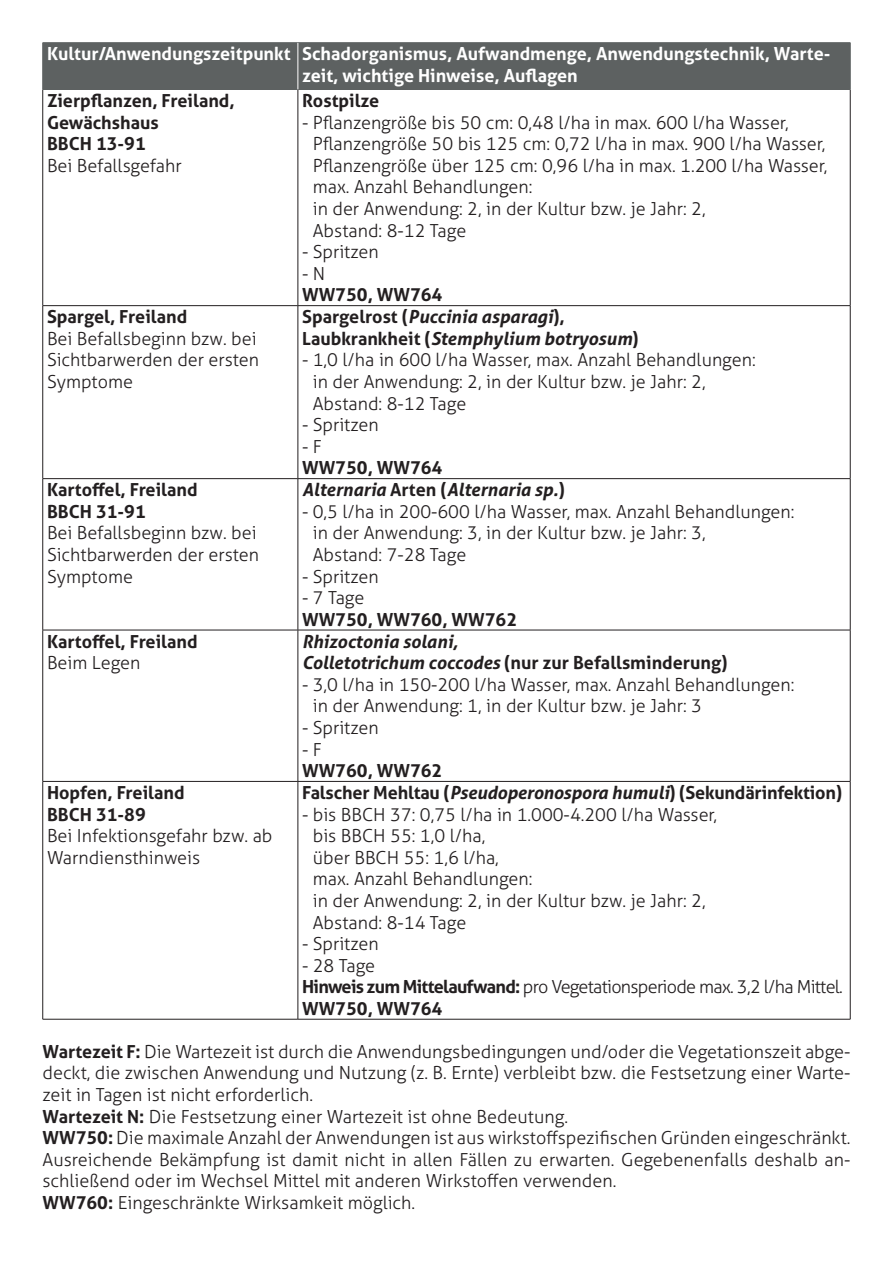
<style>
.page{position:relative;width:893px;height:1263px;background:#fff}
.page>*{position:absolute;margin:0;border:0;box-sizing:border-box;transform-origin:0 0}
.Broodtekst{font:300 18px/21.6px "Aller";color:#231f20}
.Broodtekst-2{font:700 18px "Aller";color:#231f20}
.Broodtekst-3{font:italic 700 18px/21.6px "Aller";color:#231f20}
.Z_Überschrift{font:700 18px/21.6px "Aller";color:#fff}
.Broodtekst-4{font:300 18px "Aller";letter-spacing:-.04em;color:#231f20}
.s1{font-style:normal}
.s2{font-style:italic}
.s3{font-weight:700}
</style>
<div class="page">
<div style="left:43px;top:43px;width:807px;height:46px;background:#5d6161"></div>
<hr style="left:42px;top:90px;width:1px;height:215px;background:#231f20">
<hr style="left:298px;top:90px;width:1px;height:215px;background:#231f20">
<hr style="left:850px;top:90px;width:1px;height:215px;background:#231f20">
<hr style="left:43px;top:305px;width:255px;height:1px;background:#231f20">
<hr style="left:42px;top:306px;width:1px;height:172px;background:#231f20">
<hr style="left:298px;top:305px;width:552px;height:1px;background:#231f20">
<hr style="left:298px;top:306px;width:1px;height:172px;background:#231f20">
<hr style="left:850px;top:306px;width:1px;height:172px;background:#231f20">
<hr style="left:43px;top:478px;width:255px;height:1px;background:#231f20">
<hr style="left:42px;top:479px;width:1px;height:151px;background:#231f20">
<hr style="left:298px;top:478px;width:552px;height:1px;background:#231f20">
<hr style="left:298px;top:479px;width:1px;height:151px;background:#231f20">
<hr style="left:850px;top:479px;width:1px;height:151px;background:#231f20">
<hr style="left:43px;top:630px;width:255px;height:1px;background:#231f20">
<hr style="left:42px;top:630px;width:1px;height:151px;background:#231f20">
<hr style="left:298px;top:630px;width:552px;height:1px;background:#231f20">
<hr style="left:298px;top:630px;width:1px;height:151px;background:#231f20">
<hr style="left:850px;top:630px;width:1px;height:151px;background:#231f20">
<hr style="left:43px;top:781px;width:255px;height:1px;background:#231f20">
<hr style="left:42px;top:782px;width:1px;height:237px;background:#231f20">
<hr style="left:298px;top:781px;width:552px;height:1px;background:#231f20">
<hr style="left:298px;top:782px;width:1px;height:237px;background:#231f20">
<hr style="left:850px;top:782px;width:1px;height:237px;background:#231f20">
<hr style="left:43px;top:1019px;width:255px;height:1px;background:#231f20">
<hr style="left:298px;top:1019px;width:552px;height:1px;background:#231f20">
<hr style="left:43px;top:42px;width:255px;height:1px;background:#5d6161">
<hr style="left:42px;top:43px;width:1px;height:46px;background:#5d6161">
<hr style="left:298px;top:42px;width:552px;height:1px;background:#5d6161">
<hr style="left:850px;top:43px;width:1px;height:46px;background:#5d6161">
<hr style="left:43px;top:89px;width:255px;height:1px;background:#5d6161">
<hr style="left:298px;top:89px;width:552px;height:1px;background:#5d6161">
<hr style="left:298px;top:43px;width:1px;height:46px;background:#fff">
<p class="Z_Überschrift" style="left:47px;top:43px;width:245px">Kultur/Anwendungszeitpunkt</p>
<p class="Z_Überschrift" style="left:302px;top:43px;width:530px">Schadorganismus, Aufwandmenge, Anwendungstechnik, Warte&shy;zeit, wichtige Hinweise, Auflagen</p>
<p class="Broodtekst-2" style="left:47px;top:89px;width:189px">Zierpflanzen, Freiland,</p>
<p class="Broodtekst-2" style="left:47px;top:111px;width:113px">Gewächshaus</p>
<p class="Broodtekst-2" style="left:47px;top:133px;width:100px">BBCH 13-91</p>
<p class="Broodtekst" style="left:47px;top:155px;width:136px">Bei Befallsgefahr</p>
<p class="Broodtekst-2" style="left:302px;top:89px;width:79px">Rostpilze</p>
<p class="Broodtekst" style="left:313px;top:111px;width:516px;text-indent:-11px">- Pflanzengröße bis 50 cm: 0,48 l/ha in max. 600 l/ha Wasser, Pflanzengröße 50 bis 125 cm: 0,72 l/ha in max. 900 l/ha Wasser, Pflanzengröße über 125 cm: 0,96 l/ha in max. 1.200 l/ha Wasser, max. Anzahl Behandlungen:<br>in der Anwendung: 2, in der Kultur bzw. je Jahr: 2,<br>Abstand: 8-12 Tage</p>
<p class="Broodtekst" style="left:302px;top:241px;width:78px">- Spritzen</p>
<p class="Broodtekst" style="left:302px;top:263px;width:25px">-N</p>
<p class="Broodtekst-2" style="left:302px;top:284px;width:142px">WW750, WW764</p>
<p class="Broodtekst-2" style="left:47px;top:306px;width:142px">Spargel, Freiland</p>
<p class="Broodtekst" style="left:47px;top:328px;width:214px">Bei Befallsbeginn bzw. bei<br>Sichtbarwerden der ersten<br>Symptome</p>
<p class="Broodtekst-3" style="left:302px;top:306px;width:338px"><span class="s1">Spargelrost (</span>Puccinia asparagi<span class="s1">),<br>Laubkrankheit (</span>Stemphylium botryosum<span class="s1">)</span></p>
<p class="Broodtekst" style="left:313px;top:349px;width:444px;text-indent:-11px">- 1,0 l/ha in 600 l/ha Wasser, max. Anzahl Behandlungen: in der Anwendung: 2, in der Kultur bzw. je Jahr: 2,<br>Abstand: 8-12 Tage</p>
<p class="Broodtekst" style="left:302px;top:414px;width:78px">- Spritzen</p>
<p class="Broodtekst" style="left:302px;top:436px;width:21px">-F</p>
<p class="Broodtekst-2" style="left:302px;top:457px;width:142px">WW750, WW764</p>
<p class="Broodtekst-2" style="left:47px;top:479px;width:152px">Kartoffel, Freiland</p>
<p class="Broodtekst-2" style="left:47px;top:500px;width:100px">BBCH 31-91</p>
<p class="Broodtekst" style="left:47px;top:522px;width:214px">Bei Befallsbeginn bzw. bei<br>Sichtbarwerden der ersten<br>Symptome</p>
<p class="Broodtekst-3" style="left:302px;top:479px;width:264px">Alternaria <span class="s1">Arten (</span>Alternaria sp.<span class="s1">)</span></p>
<p class="Broodtekst" style="left:313px;top:501px;width:483px;text-indent:-11px">- 0,5 l/ha in 200-600 l/ha Wasser, max. Anzahl Behandlungen: in der Anwendung: 3, in der Kultur bzw. je Jahr: 3,<br>Abstand: 7-28 Tage</p>
<p class="Broodtekst" style="left:302px;top:565px;width:78px">- Spritzen</p>
<p class="Broodtekst" style="left:302px;top:587px;width:64px">- 7 Tage</p>
<p class="Broodtekst-2" style="left:302px;top:608px;width:217px">WW750, WW760, WW762</p>
<p class="Broodtekst-2" style="left:47px;top:630px;width:152px">Kartoffel, Freiland</p>
<p class="Broodtekst" style="left:47px;top:652px;width:95px">Beim Legen</p>
<p class="Broodtekst-3" style="left:302px;top:630px;width:427px">Rhizoctonia solani,<br>Colletotrichum coccodes <span class="s1">(nur zur Befallsminderung)</span></p>
<p class="Broodtekst" style="left:313px;top:674px;width:483px;text-indent:-11px">- 3,0 l/ha in 150-200 l/ha Wasser, max. Anzahl Behandlungen: in der Anwendung: 1, in der Kultur bzw. je Jahr: 3</p>
<p class="Broodtekst" style="left:302px;top:717px;width:78px">- Spritzen</p>
<p class="Broodtekst" style="left:302px;top:738px;width:21px">-F</p>
<p class="Broodtekst-2" style="left:302px;top:760px;width:142px">WW760, WW762</p>
<p class="Broodtekst-2" style="left:302px;top:781px;width:542px">Falscher Mehltau (<span class="s2">Pseudoperonospora humuli</span>) (Sekundärinfektion)</p>
<p class="Broodtekst" style="left:313px;top:803px;width:406px;text-indent:-11px">- bis BBCH 37: 0,75 l/ha in 1.000-4.200 l/ha Wasser, bis BBCH 55: 1,0 l/ha,<br>über BBCH 55: 1,6 l/ha,<br>max. Anzahl Behandlungen:<br>in der Anwendung: 2, in der Kultur bzw. je Jahr: 2,<br>Abstand: 8-14 Tage</p>
<p class="Broodtekst" style="left:302px;top:933px;width:78px">- Spritzen</p>
<p class="Broodtekst" style="left:302px;top:954px;width:75px">- 28 Tage</p>
<p class="Broodtekst-4" style="left:302px;top:976px;width:542px"><span class="s3">Hinweis zum Mittelaufwand:</span> pro Vegetationsperiode max. 3,2 l/ha Mittel.</p>
<p class="Broodtekst-2" style="left:302px;top:997px;width:142px">WW750, WW764</p>
<p class="Broodtekst" style="left:43px;top:1041px;width:809px;text-align:justify"><span class="s3">Wartezeit F:</span> Die Wartezeit ist durch die Anwendungsbedingungen und/oder die Vegetationszeit abge&shy;deckt, die zwischen Anwendung und Nutzung (z. B. Ernte) verbleibt bzw. die Festsetzung einer Warte&shy;zeit in Tagen ist nicht erforderlich.</p>
<p class="Broodtekst" style="left:43px;top:1105px;width:527px"><span class="s3">Wartezeit N:</span> Die Festsetzung einer Wartezeit ist ohne Bedeutung.</p>
<p class="Broodtekst" style="left:43px;top:1127px;width:809px;text-align:justify"><span class="s3">WW750:</span> Die maximale Anzahl der Anwendungen ist aus wirkstoffspezifischen Gründen eingeschränkt.<br>Ausreichende Bekämpfung ist damit nicht in allen Fällen zu erwarten. Gegebenenfalls deshalb an&shy;schließend oder im Wechsel Mittel mit anderen Wirkstoffen verwenden.</p>
<p class="Broodtekst" style="left:43px;top:1192px;width:374px"><span class="s3">WW760:</span> Eingeschränkte Wirksamkeit möglich.</p>
<p class="Broodtekst-2" style="left:47px;top:781px;width:139px">Hopfen, Freiland</p>
<p class="Broodtekst-2" style="left:47px;top:803px;width:100px">BBCH 31-89</p>
<p class="Broodtekst" style="left:47px;top:825px;width:227px">Bei Infektionsgefahr bzw. ab<br>Warndiensthinweis</p>
</div>
